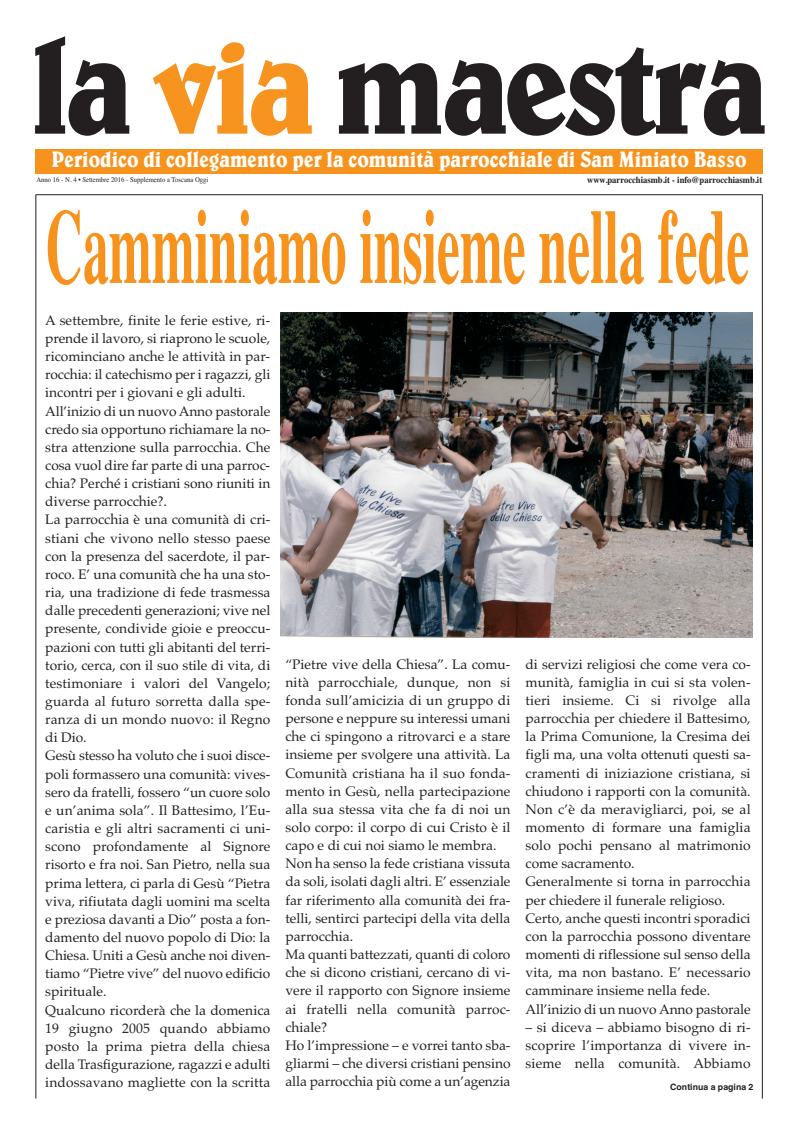
<style>
.page{position:relative;width:798px;height:1134px;background:#fff}
.page>*{position:absolute;margin:0;border:0;box-sizing:border-box;transform-origin:0 0}
.t1{font:700 139.25px "Belwe";letter-spacing:-.04em;color:#231f20;scale:.85 1}
.t2{font:700 106px "Times";color:#f7931d;scale:.49 1}
.t3{font:condensed 22.62px "Belwe";color:#fff}
.t4{font:13.75px/18.1px "Palatino";color:#231f20}
.t5{font:700 9.25px "Times";color:#231f20;scale:.93 1}
.t6{font:700 8.75px "Helvetica";color:#231f20}
.t7{font:7.25px "Times";color:#231f20;scale:.93 1}
.s1{color:#f79420}
</style>
<div class="page">
<hr style="left:36px;top:194px;width:726px;height:1px;background:#231f20">
<hr style="left:36px;top:195px;width:1px;height:903px;background:#231f20">
<hr style="left:761px;top:195px;width:1px;height:903px;background:#231f20">
<div style="left:35px;top:149px;width:727px;height:25px;background:#f7931d"></div>
<img style="left:280px;top:312px;width:472px;height:326px">
<h1 class="t1" style="left:30px;top:38px;width:869px">la <span class="s1">via</span> maestra</h1>
<h3 class="t3" style="left:51px;top:152px;width:696px">Periodico di collegamento per la comunità parrocchiale di San Miniato Basso</h3>
<p class="t7" style="left:36px;top:175px;width:186px">Anno 16 - N. 4 • Settembre 2016 - Supplemento a Toscana Oggi</p>
<p class="t5" style="left:587px;top:177px;width:190px">www.parrocchiasmb.it - info@parrocchiasmb.it</p>
<h2 class="t2" style="left:46px;top:211px;width:1436px">Camminiamo insieme nella fede</h2>
<p class="t4" style="left:45px;top:313px;width:226px">A settembre, finite le ferie estive, ri&shy;prende il lavoro, si riaprono le scuole, ricominciano anche le attività in par&shy;rocchia: il catechismo per i ragazzi, gli incontri per i giovani e gli adulti.<br>All’inizio di un nuovo Anno pastorale credo sia opportuno richiamare la no&shy;stra attenzione sulla parrocchia. Che cosa vuol dire far parte di una parroc&shy;chia? Perché i cristiani sono riuniti in diverse parrocchie?.<br>La parrocchia è una comunità di cri&shy;stiani che vivono nello stesso paese con la presenza del sacerdote, il par&shy;roco. E’ una comunità che ha una sto&shy;ria, una tradizione di fede trasmessa dalle precedenti generazioni; vive nel presente, condivide gioie e preoccu&shy;pazioni con tutti gli abitanti del terri&shy;torio, cerca, con il suo stile di vita, di testimoniare i valori del Vangelo; guarda al futuro sorretta dalla spe&shy;ranza di un mondo nuovo: il Regno di Dio.<br>Gesù stesso ha voluto che i suoi disce&shy;poli formassero una comunità: vives&shy;sero da fratelli, fossero “un cuore solo e un’anima sola”. Il Battesimo, l’Eu&shy;caristia e gli altri sacramenti ci uni&shy;scono profondamente al Signore risorto e fra noi. San Pietro, nella sua prima lettera, ci parla di Gesù “Pietra viva, rifiutata dagli uomini ma scelta e preziosa davanti a Dio” posta a fon&shy;damento del nuovo popolo di Dio: la Chiesa. Uniti a Gesù anche noi diven&shy;tiamo “Pietre vive” del nuovo edificio spirituale.<br>Qualcuno ricorderà che la domenica 19 giugno 2005 quando abbiamo posto la prima pietra della chiesa della Trasfigurazione, ragazzi e adulti indossavano magliette con la scritta</p>
<p class="t4" style="left:285px;top:656px;width:226px">“Pietre vive della Chiesa”. La comu&shy;nità parrocchiale, dunque, non si fonda sull’amicizia di un gruppo di persone e neppure su interessi umani che ci spingono a ritrovarci e a stare insieme per svolgere una attività. La Comunità cristiana ha il suo fonda&shy;mento in Gesù, nella partecipazione alla sua stessa vita che fa di noi un solo corpo: il corpo di cui Cristo è il capo e di cui noi siamo le membra.<br>Non ha senso la fede cristiana vissuta da soli, isolati dagli altri. E’ essenziale far riferimento alla comunità dei fra&shy;telli, sentirci partecipi della vita della parrocchia.<br>Ma quanti battezzati, quanti di coloro che si dicono cristiani, cercano di vi&shy;vere il rapporto con Signore insieme ai fratelli nella comunità parroc&shy;chiale?<br>Ho l’impressione – e vorrei tanto sba&shy;gliarmi – che diversi cristiani pensino alla parrocchia più come a un’agenzia</p>
<p class="t4" style="left:525px;top:656px;width:226px">di servizi religiosi che come vera co&shy;munità, famiglia in cui si sta volen&shy;tieri insieme. Ci si rivolge alla parrocchia per chiedere il Battesimo, la Prima Comunione, la Cresima dei figli ma, una volta ottenuti questi sa&shy;cramenti di iniziazione cristiana, si chiudono i rapporti con la comunità.<br>Non c’è da meravigliarci, poi, se al momento di formare una famiglia solo pochi pensano al matrimonio come sacramento.<br>Generalmente si torna in parrocchia per chiedere il funerale religioso.<br>Certo, anche questi incontri sporadici con la parrocchia possono diventare momenti di riflessione sul senso della vita, ma non bastano. E’ necessario camminare insieme nella fede.<br>All’inizio di un nuovo Anno pastorale</p>
<p class="t4" style="left:525px;top:1019px;width:226px;text-align:justify">– si diceva – abbiamo bisogno di ri&shy;scoprire l’importanza di vivere in&shy;sieme nella comunità. Abbiamo</p>
<p class="t6" style="left:670px;top:1084px;width:85px">Continua a pagina 2</p>
</div>
